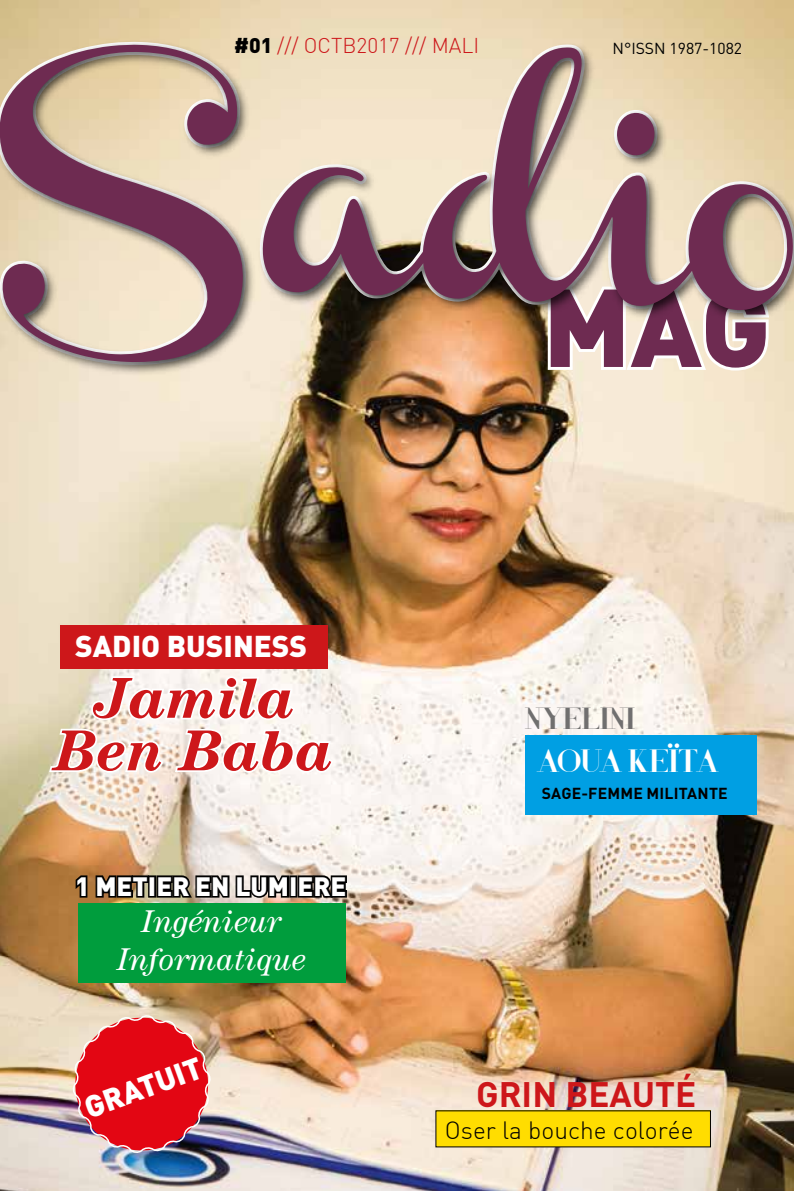
<style>
.page{position:relative;width:794px;height:1191px;background:#fff}
.page>*{position:absolute;margin:0;border:0;box-sizing:border-box;transform-origin:0 0}
.t1{font:italic 700 57.75px/52.5px "Century";color:#cd171a;text-align:center}
.t2{font:700 35px "DIN";color:#cd171a}
.t3{font:33.25px "Voor";letter-spacing:-.01em;color:#fff}
.t4{font:italic 31.5px/37.8px "Century";color:#fff;text-align:center}
.t5{font:31.5px "Voor";color:#706f6f}
.t6{font:900 30.28px "DIN";color:#fff}
.t7{font:900 29.75px "DIN";color:#fff}
.t8{font:900 26.25px "DIN";color:#fff}
.t9{font:300 24.5px "DIN";color:#000}
.t10{font:300 21px "DIN";color:#cd171a}
.t11{font:700 15.75px "DIN";letter-spacing:.065em;color:#000}
.t12{font:15.75px "DIN";color:#000}
.s1{font-weight:900;color:#000}
</style>
<div class="page">
<img style="left:0;top:0;width:794px;height:1191px">
<img style="left:0;top:36px;width:794px;height:343px">
<svg style="left:0;top:45px;width:243px;height:317px;background:#c0a198"></svg>
<svg style="left:262px;top:47px;width:435px;height:259px;background:#bfa49b"></svg>
<svg style="left:545px;top:103px;width:249px;height:271px;background:#bc9e99"></svg>
<div style="left:61px;top:625px;width:267px;height:43px;background:#cd171a"></div>
<div style="left:79px;top:903px;width:267px;height:80px;background:#009d3d"></div>
<div style="left:436px;top:1110px;width:274px;height:36px;background:#fd0"></div>
<img style="left:67px;top:1009px;width:150px;height:150px">
<div style="left:525px;top:735px;width:231px;height:79px;background:#009fe3"></div>
<img style="left:74px;top:873px;width:275px;height:27px">
<svg style="left:47px;top:674px;width:289px;height:100px"></svg>
<p class="t10" style="left:234px;top:32px;width:242px"><span class="s1">#01</span> /// OCTB2017 /// MALI</p>
<p class="t12" style="left:612px;top:38px;width:131px">N°ISSN 1987-1082</p>
<h3 class="t7" style="left:75px;top:626px;width:215px">SADIO BUSINESS</h3>
<h1 class="t1" style="left:55px;top:671px;width:280px">Jamila<br>Ben Baba</h1>
<p class="t8" style="left:75px;top:868px;width:273px">1 METIER EN LUMIERE</p>
<h3 class="t4" style="left:117px;top:902px;width:190px">Ingénieur<br>Informatique</h3>
<h3 class="t5" style="left:525px;top:700px;width:111px">NYELINI</h3>
<h3 class="t3" style="left:537px;top:741px;width:183px">AOUA KEÏTA</h3>
<p class="t11" style="left:542px;top:782px;width:187px">SAGE-FEMME MILITANTE</p>
<h3 class="t6" style="left:79px;top:1089px;width:124px;rotate:-20deg">GRATUI T</h3>
<h2 class="t2" style="left:476px;top:1071px;width:222px">GRIN BEAUTÉ</h2>
<p class="t9" style="left:445px;top:1114px;width:250px">Oser la bouche colorée</p>
</div>
